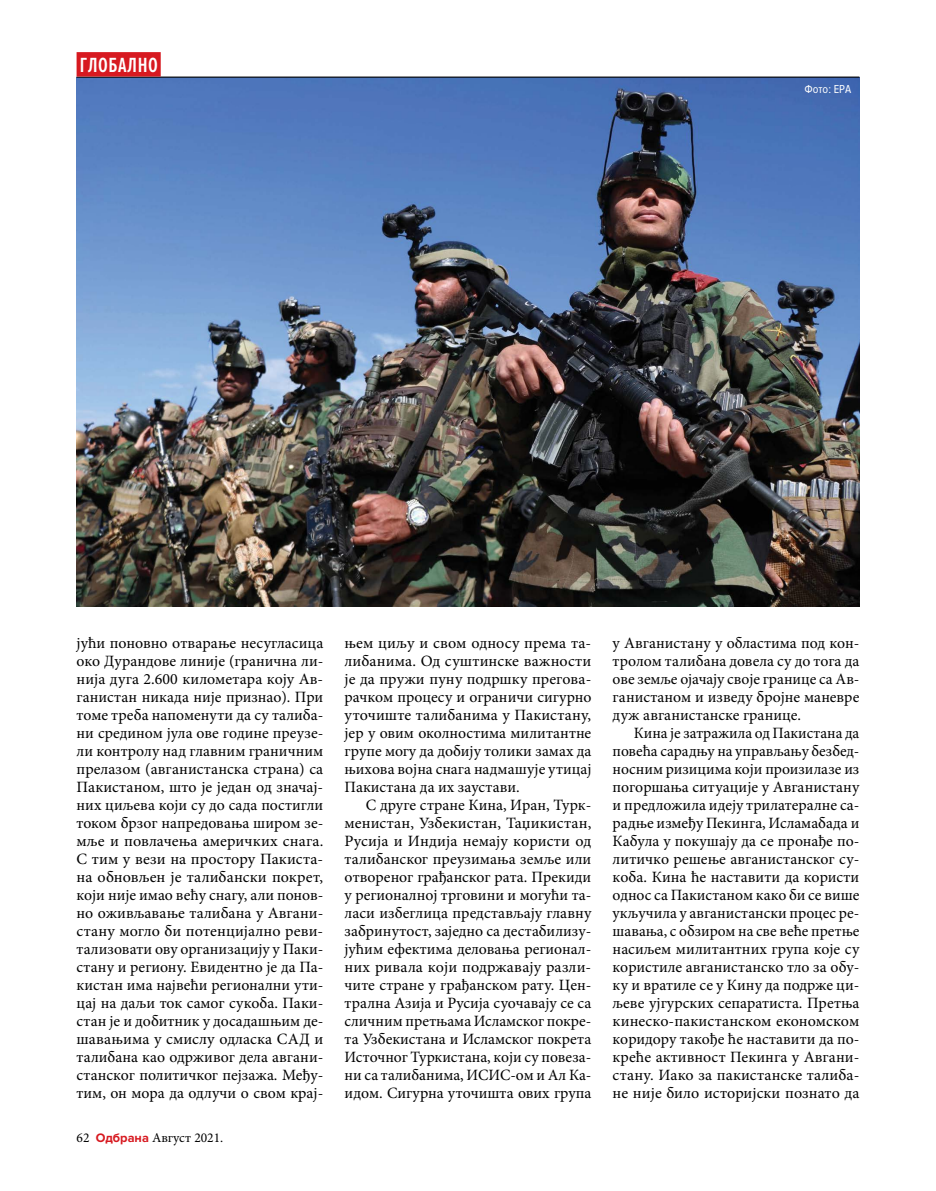
<style>
.page{position:relative;width:936px;height:1191px;background:#fff}
.page>*{position:absolute;margin:0;border:0;box-sizing:border-box;transform-origin:0 0}
.t1{font:600 21.3px "Proxima Nova Ex Cn";letter-spacing:.03em;color:#fff}
.t2{font:15.75px/18px "Minion Pro";color:#000;text-align:justify}
.t3{font:13.5px "Minion Pro";color:#000}
.t4{font:12px "Proxima Nova Cond";color:#fff}
.s1{font-family:"Proxima Nova";font-weight:700;font-size:12.75px;color:#d71920}
</style>
<div class="page">
<img style="left:77px;top:78px;width:782px;height:528px">
<hr style="left:77px;top:77px;width:782px;height:1px;background:#000">
<div style="left:77px;top:52px;width:84px;height:25px;background:#d71920"></div>
<h1 class="t1" style="left:80px;top:53px;width:79px">ГЛОБАЛНО</h1>
<p class="t4" style="left:804px;top:82px;width:48px">Фото: EPA</p>
<p class="t2" style="left:77px;top:634px;width:248px">јући поновно отварање несугласица око Дурандове линије (гранична ли&shy;нија дуга 2.600 километара коју Ав&shy;ганистан никада није признао). При томе треба напоменути да су талиба&shy;ни средином јула ове године преузе&shy;ли контролу над главним граничним прелазом (авганистанска страна) са Пакистаном, што је један од значај&shy;них циљева који су до сада постигли током брзог напредовања широм зе&shy;мље и повлачења америчких снага.<br>С тим у вези на простору Пакиста&shy;на обновљен је талибански покрет, који није имао већу снагу, али понов&shy;но оживљавање талибана у Авгани&shy;стану могло би потенцијално реви&shy;тализовати ову организацију у Паки&shy;стану и региону. Евидентно је да Па&shy;кистан има највећи регионални ути&shy;цај на даљи ток самог сукоба. Паки&shy;стан је и добитник у досадашњим де&shy;шавањима у смислу одласка САД и талибана као одрживог дела авгани&shy;станског политичког пејзажа. Међу&shy;тим, он мора да одлучи о свом крај-</p>
<p class="t2" style="left:344px;top:634px;width:248px">њем циљу и свом односу према та&shy;либанима. Од суштинске важности је да пружи пуну подршку прегова&shy;рачком процесу и ограничи сигурно уточиште талибанима у Пакистану, јер у овим околностима милитантне групе могу да добију толики замах да њихова војна снага надмашује утицај Пакистана да их заустави.</p>
<p class="t2" style="left:344px;top:796px;width:248px;text-indent:21px">С друге стране Кина, Иран, Турк&shy;менистан, Узбекистан, Таџикистан, Русија и Индија немају користи од талибанског преузимања земље или отвореног грађанског рата. Прекиди у регионалној трговини и могући та&shy;ласи избеглица представљају главну забринутост, заједно са дестабилизу&shy;јућим ефектима деловања регионал&shy;них ривала који подржавају разли&shy;чите стране у грађанском рату. Цен&shy;трална Азија и Русија суочавају се са сличним претњама Исламског покре&shy;та Узбекистана и Исламског покрета Источног Туркистана, који су повеза&shy;ни са талибанима, ИСИС-ом и Ал Ка&shy;идом. Сигурна уточишта ових група</p>
<p class="t3" style="left:77px;top:1129px;width:148px">62 <span class="s1">Одбрана</span> Август 2021.</p>
<p class="t2" style="left:612px;top:634px;width:248px">у Авганистану у областима под кон&shy;тролом талибана довела су до тога да ове земље ојачају своје границе са Ав&shy;ганистаном и изведу бројне маневре дуж авганистанске границе.</p>
<p class="t2" style="left:612px;top:724px;width:248px;text-indent:21px">Кина је затражила од Пакистана да повећа сарадњу на управљању безбед&shy;носним ризицима који произилазе из погоршања ситуације у Авганистану и предложила идеју трилатералне са&shy;радње између Пекинга, Исламабада и Кабула у покушају да се пронађе по&shy;литичко решење авганистанског су&shy;коба. Кина ће наставити да користи однос са Пакистаном како би се више укључила у авганистански процес ре&shy;шавања, с обзиром на све веће претње насиљем милитантних група које су користиле авганистанско тло за обу&shy;ку и вратиле се у Кину да подрже ци&shy;љеве ујгурских сепаратиста. Претња кинеско-пакистанском економском коридору такође ће наставити да по&shy;креће активност Пекинга у Авгани&shy;стану. Иако за пакистанске талиба&shy;не није било историјски познато да</p>
</div>
